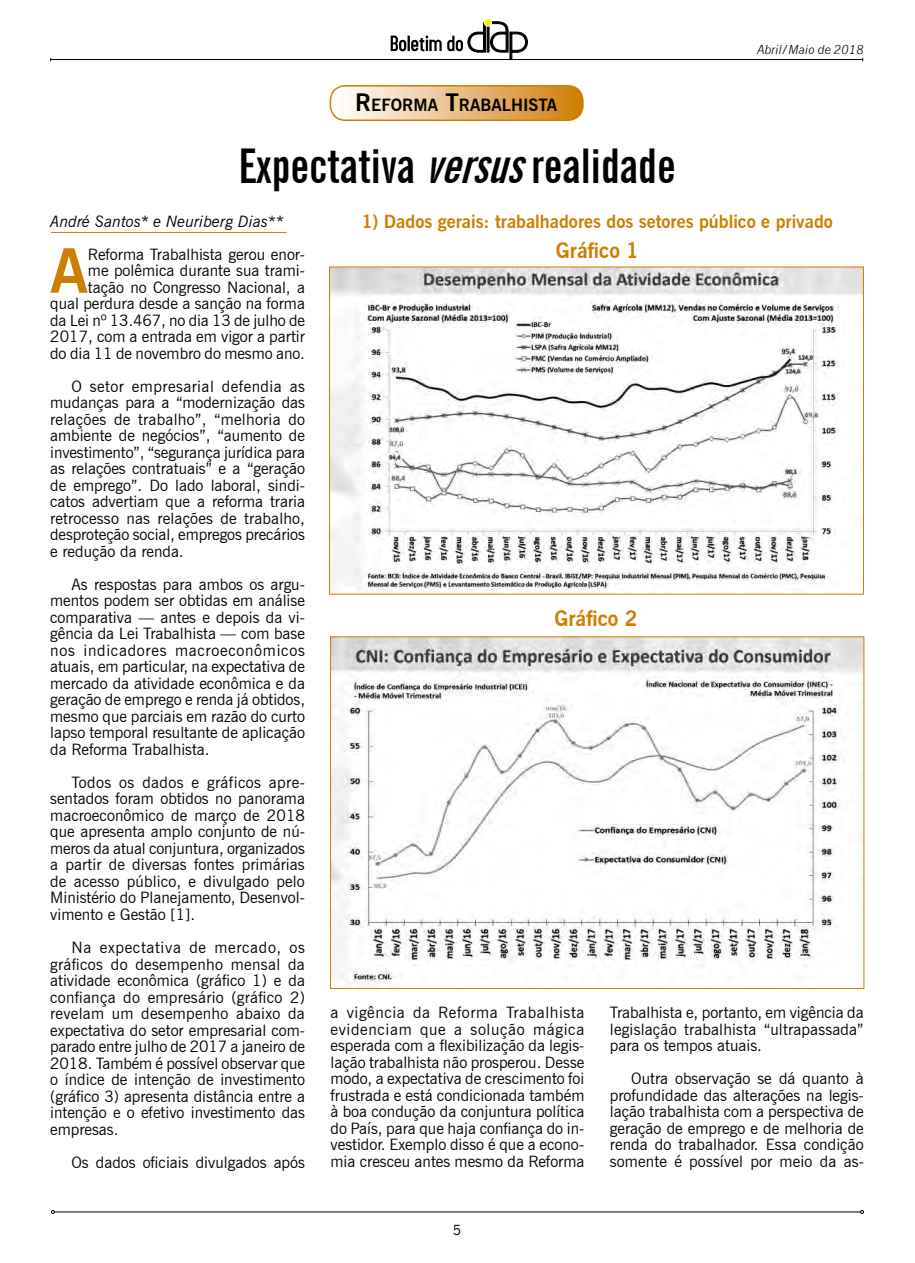
<style>
.page{position:relative;width:915px;height:1263px;background:#fff}
.page>*{position:absolute;margin:0;border:0;box-sizing:border-box;transform-origin:0 0}
.t1{font:700 61.2px "News Gothic BT";color:#ce7e00}
.t2{font:700 extra-condensed 48px "News Gothic BT";color:#000}
.t3{font:700 21px "News Gothic BT";color:#ce7e00}
.t4{font:700 18px "News Gothic BT";color:#ce7e00}
.t5{font:700 16.8px "News Gothic BT";color:#000}
.t6{font:15.75px/16.5px "News Gothic BT";color:#000;text-align:justify}
.t7{font:italic 15.75px "News Gothic BT";color:#000}
.t8{font:13.5px "News Gothic";color:#000}
.t9{font:italic 12px "News Gothic";color:#000}
.s1{font-size:24px}
.s2{font-style:italic}
</style>
<div class="page">
<hr style="left:54px;top:1211px;width:806px;height:1px;background:#000">
<svg style="left:51px;top:1210px;width:4px;height:4px"></svg>
<svg style="left:859px;top:1210px;width:4px;height:4px"></svg>
<div style="left:484px;top:19px;width:7px;height:7px;background:#ffed00;border-radius:50%"></div>
<svg style="left:390px;top:22px;width:137px;height:37px"></svg>
<hr style="left:51px;top:59px;width:811px;height:1px;background:#000">
<svg style="left:332px;top:86px;width:250px;height:34px;background:#e9bf88"></svg>
<div style="left:329px;top:85px;width:254px;height:36px;border:2px solid #ce7e00;border-radius:15px"></div>
<img style="left:331px;top:269px;width:530px;height:323px">
<img style="left:332px;top:638px;width:530px;height:349px">
<hr style="left:51px;top:232px;width:235px;height:1px;background:#ce7e00">
<p class="t9" style="left:756px;top:43px;width:109px">Abril/Maio de 2018</p>
<p class="t5" style="left:355px;top:95px;width:203px"><span class="s1">R</span>EFORMA <span class="s1">T</span>RABALHISTA</p>
<h2 class="t2" style="left:238px;top:137px;width:438px">Expectativa <span class="s2">versus</span>realidade</h2>
<p class="t7" style="left:50px;top:212px;width:235px">André Santos* e Neuriberg Dias**</p>
<h1 class="t1" style="left:50px;top:234px;width:39px">A</h1>
<p class="t4" style="left:361px;top:211px;width:472px">1) Dados gerais: trabalhadores dos setores público e privado</p>
<h3 class="t3" style="left:555px;top:238px;width:85px">Gráfico 1</h3>
<p class="t6" style="left:50px;top:246px;width:256px;text-align:right">Reforma Trabalhista gerou enor-<br>me polêmica durante sua trami&shy;tação no Congresso Nacional, a<br>qual perdura desde a sanção na forma da Lei nº 13.467, no dia 13 de julho de 2017, com a entrada em vigor a partir do dia 11 de novembro do mesmo ano.</p>
<p class="t6" style="left:50px;top:378px;width:256px;text-indent:21px">O setor empresarial defendia as mudanças para a “modernização das relações de trabalho”, “melhoria do ambiente de negócios”, “aumento de investimento”, “segurança jurídica para as relações contratuais” e a “geração de emprego”. Do lado laboral, sindi&shy;catos advertiam que a reforma traria retrocesso nas relações de trabalho, desproteção social, empregos precários e redução da renda.</p>
<p class="t6" style="left:50px;top:576px;width:256px;text-indent:21px">As respostas para ambos os argu&shy;mentos podem ser obtidas em análise comparativa — antes e depois da vi&shy;gência da Lei Trabalhista — com base nos indicadores macroeconômicos atuais, em particular, na expectativa de mercado da atividade econômica e da geração de emprego e renda já obtidos, mesmo que parciais em razão do curto lapso temporal resultante de aplicação da Reforma Trabalhista.</p>
<p class="t6" style="left:50px;top:774px;width:256px;text-indent:21px">Todos os dados e gráficos apre&shy;sentados foram obtidos no panorama macroeconômico de março de 2018 que apresenta amplo conjunto de nú&shy;meros da atual conjuntura, organizados a partir de diversas fontes primárias de acesso público, e divulgado pelo Ministério do Planejamento, Desenvol&shy;vimento e Gestão [1].</p>
<p class="t6" style="left:50px;top:939px;width:256px;text-indent:21px">Na expectativa de mercado, os gráficos do desempenho mensal da atividade econômica (gráfico 1) e da confiança do empresário (gráfico 2) revelam um desempenho abaixo da expectativa do setor empresarial com&shy;parado entre julho de 2017 a janeiro de 2018. Também é possível observar que o índice de intenção de investimento (gráfico 3) apresenta distância entre a intenção e o efetivo investimento das empresas.</p>
<p class="t6" style="left:71px;top:1153px;width:235px">Os dados oficiais divulgados após</p>
<h3 class="t3" style="left:554px;top:606px;width:85px">Gráfico 2</h3>
<p class="t6" style="left:330px;top:1004px;width:255px">a vigência da Reforma Trabalhista evidenciam que a solução mágica esperada com a flexibilização da legis&shy;lação trabalhista não prosperou. Desse modo, a expectativa de crescimento foi frustrada e está condicionada também à boa condução da conjuntura política do País, para que haja confiança do in&shy;vestidor. Exemplo disso é que a econo&shy;mia cresceu antes mesmo da Reforma</p>
<p class="t6" style="left:609px;top:1004px;width:255px">Trabalhista e, portanto, em vigência da legislação trabalhista “ultrapassada” para os tempos atuais.</p>
<p class="t6" style="left:609px;top:1070px;width:255px;text-indent:21px">Outra observação se dá quanto à profundidade das alterações na legis&shy;lação trabalhista com a perspectiva de geração de emprego e de melhoria de renda do trabalhador. Essa condição somente é possível por meio da as-</p>
<p class="t8" style="left:452px;top:1223px;width:10px">5</p>
</div>
